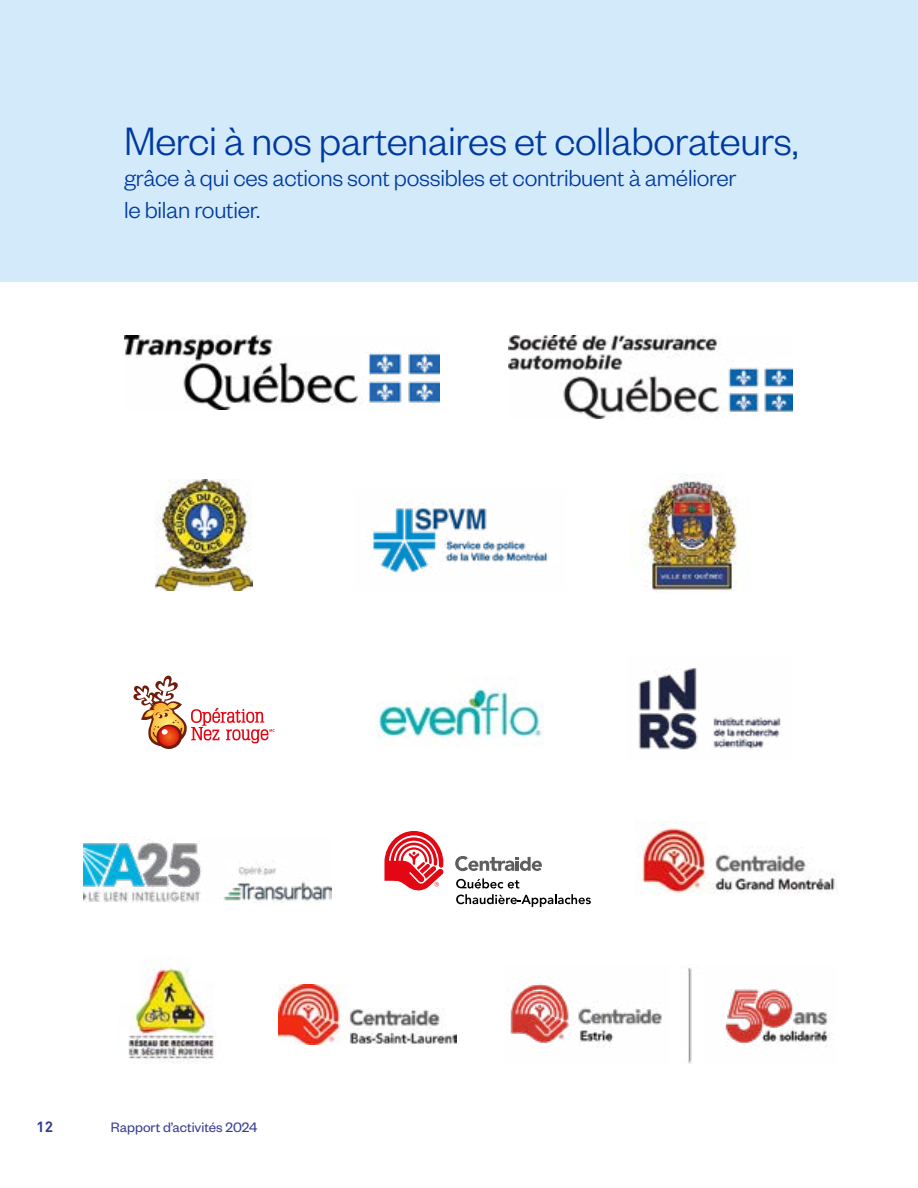
<style>
.page{position:relative;width:918px;height:1188px;background:#fff}
.page>*{position:absolute;margin:0;border:0;box-sizing:border-box;transform-origin:0 0}
.t1{font:300 43.5px "Founders Grotesk";letter-spacing:-.01em;color:#003aa0}
.t2{font:300 25.5px/31.5px "Founders Grotesk";letter-spacing:-.01em;color:#003aa0}
.t3{font:15px "Founders Grotesk";color:#333d91}
.t4{font:700 15px "Akkurat Office";color:#333d91}
</style>
<div class="page">
<div style="left:0;top:0;width:918px;height:282px;background:#d2eaf9"></div>
<img style="left:128px;top:957px;width:86px;height:107px">
<img style="left:155px;top:479px;width:98px;height:111px">
<img style="left:631px;top:473px;width:112px;height:119px">
<img style="left:124px;top:336px;width:315px;height:74px">
<img style="left:509px;top:336px;width:283px;height:83px">
<img style="left:372px;top:503px;width:176px;height:70px">
<img style="left:638px;top:667px;width:143px;height:83px">
<svg style="left:133px;top:676px;width:142px;height:73px"></svg>
<svg style="left:455px;top:856px;width:87px;height:15px"></svg>
<svg style="left:456px;top:878px;width:135px;height:29px"></svg>
<svg style="left:384px;top:831px;width:59px;height:60px"></svg>
<img style="left:639px;top:821px;width:198px;height:73px">
<img style="left:376px;top:682px;width:166px;height:61px">
<img style="left:279px;top:984px;width:177px;height:61px">
<img style="left:688px;top:967px;width:141px;height:96px">
<img style="left:510px;top:983px;width:152px;height:64px">
<img style="left:83px;top:839px;width:249px;height:64px">
<h1 class="t1" style="left:124px;top:115px;width:676px">Merci à nos partenaires et collaborateurs,</h1>
<p class="t2" style="left:124px;top:161px;width:614px">grâce à qui ces actions sont possibles et contribuent à améliorer le bilan routier.</p>
<p class="t4" style="left:36px;top:1118px;width:19px">12</p>
<p class="t3" style="left:111px;top:1118px;width:148px">Rapport d’activités 2024</p>
</div>
